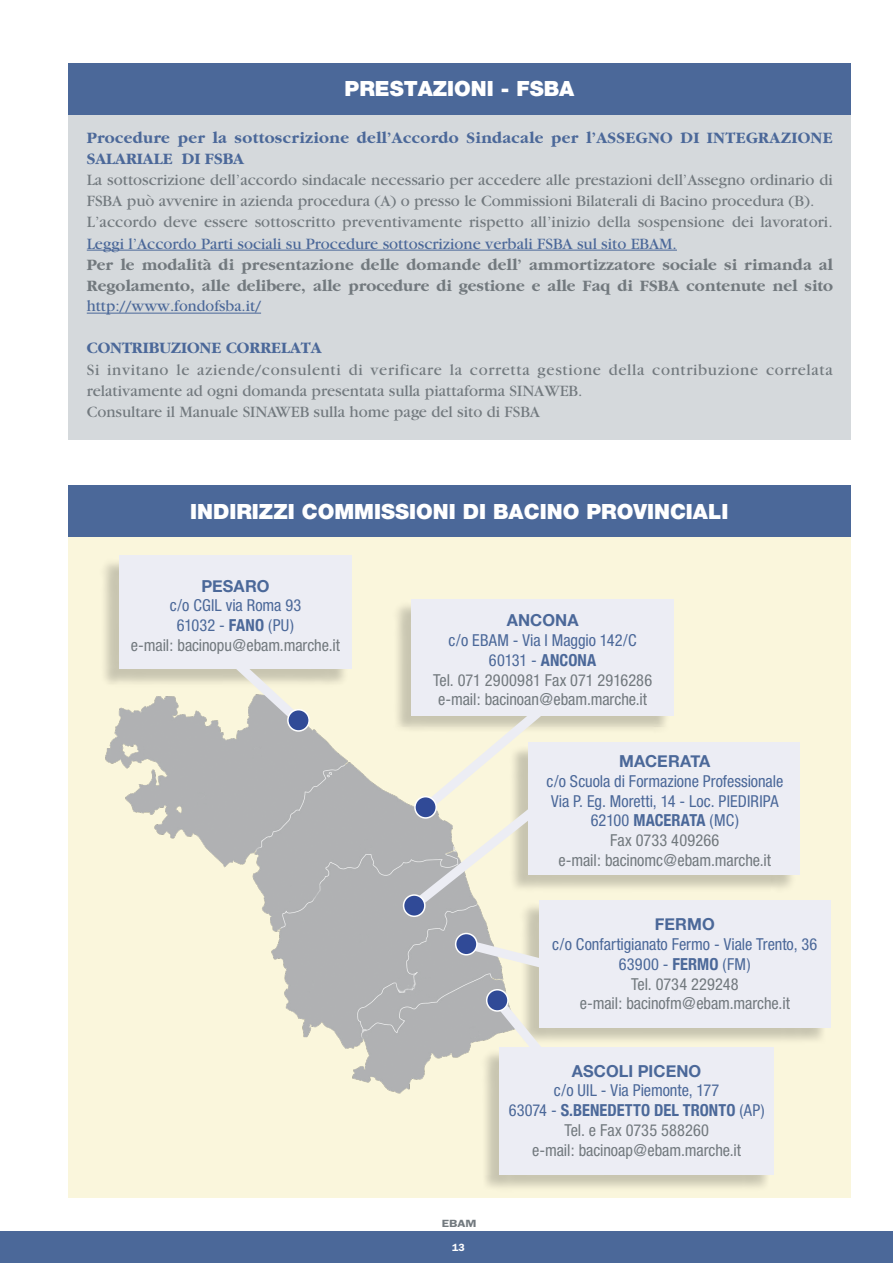
<style>
.page{position:relative;width:893px;height:1263px;background:#fff}
.page>*{position:absolute;margin:0;border:0;box-sizing:border-box;transform-origin:0 0}
.t1{font:900 21px "Helvetica Neue";color:#fff}
.t2{font:16.5px/21px "Garamond";color:#72797e}
.t3{font:condensed 16.5px/19.8px "Helvetica Neue";letter-spacing:-.005em;color:#72797e;text-align:center}
.t4{font:condensed 16.5px/19.8px "Helvetica Neue";color:#4b6899;text-align:center}
.t5{font:700 16.5px/21px "Garamond";letter-spacing:.01em;color:#72797e}
.t6{font:16.5px "Garamond";color:#4b6899}
.t7{font:700 16.5px/21px "Garamond";letter-spacing:.02em;color:#4b6899}
.t8{font:700 16.5px "Helvetica Neue";letter-spacing:.005em;color:#4b6899}
.t9{font:700 16.5px "Garamond";color:#4b6899}
.t10{font:600 10.5px "Franklin Gothic";color:#72797e;scale:1.2 1}
.t11{font:600 10.5px "Franklin Gothic";color:#fff}
.s1{color:#4b6899}
.s2{font-weight:700;color:#4b6899}
.s3{font-weight:700}
.s4{color:#72797e}
</style>
<div class="page">
<div style="left:68px;top:485px;width:782px;height:713px;background:#faf6dc"></div>
<img style="left:105px;top:696px;width:401px;height:398px">
<div style="left:68px;top:113px;width:782px;height:326px;background:#d5d9dc"></div>
<div style="left:68px;top:485px;width:782px;height:51px;background:#4b6899"></div>
<hr style="left:87px;top:250px;width:590px;height:1px;background:#4b6899">
<hr style="left:87px;top:313px;width:174px;height:1px;background:#4b6899">
<div style="left:68px;top:64px;width:782px;height:51px;background:#4b6899"></div>
<div style="left:99px;top:557px;width:250px;height:130px;background:#000;opacity:.2"></div>
<div style="left:119px;top:555px;width:233px;height:114px;background:#ecedf4"></div>
<div style="left:392px;top:600px;width:279px;height:133px;background:#000;opacity:.2"></div>
<div style="left:411px;top:599px;width:263px;height:116px;background:#ecedf4"></div>
<div style="left:508px;top:744px;width:288px;height:148px;background:#000;opacity:.2"></div>
<div style="left:528px;top:742px;width:271px;height:133px;background:#ecedf4"></div>
<div style="left:519px;top:902px;width:308px;height:143px;background:#000;opacity:.2"></div>
<div style="left:539px;top:900px;width:292px;height:127px;background:#ecedf4"></div>
<div style="left:480px;top:1049px;width:291px;height:143px;background:#000;opacity:.2"></div>
<div style="left:499px;top:1047px;width:275px;height:127px;background:#ecedf4"></div>
<svg style="left:402px;top:700px;width:149px;height:218px"></svg>
<svg style="left:455px;top:933px;width:84px;height:42px"></svg>
<svg style="left:485px;top:988px;width:73px;height:84px"></svg>
<svg style="left:223px;top:669px;width:88px;height:64px"></svg>
<div style="left:415px;top:797px;width:21px;height:21px;background:#304a97;border-radius:50%"></div>
<div style="left:414px;top:796px;width:23px;height:23px;border:2px solid #fff;border-radius:50%"></div>
<div style="left:288px;top:710px;width:21px;height:21px;background:#304a97;border-radius:50%"></div>
<div style="left:287px;top:709px;width:23px;height:23px;border:2px solid #fff;border-radius:50%"></div>
<div style="left:404px;top:895px;width:21px;height:21px;background:#304a97;border-radius:50%"></div>
<div style="left:403px;top:894px;width:23px;height:23px;border:2px solid #fff;border-radius:50%"></div>
<div style="left:456px;top:933px;width:21px;height:22px;background:#304a97;border-radius:50%"></div>
<div style="left:455px;top:933px;width:23px;height:22px;border:2px solid #fff;border-radius:50%"></div>
<div style="left:487px;top:990px;width:21px;height:21px;background:#304a97;border-radius:50%"></div>
<div style="left:486px;top:989px;width:23px;height:23px;border:2px solid #fff;border-radius:50%"></div>
<div style="left:0;top:1231px;width:893px;height:32px;background:#4b6899"></div>
<p class="t1" style="left:345px;top:76px;width:231px">PRESTAZIONI - FSBA</p>
<p class="t7" style="left:87px;top:128px;width:747px">Procedure per la sottoscrizione dell’Accordo Sindacale per l’ASSEGNO DI INTEGRAZIONE<br>SALARIALE DI FSBA</p>
<p class="t2" style="left:87px;top:170px;width:748px">La sottoscrizione dell’accordo sindacale necessario per accedere alle prestazioni dell’Assegno ordinario di<br>FSBA può avvenire in azienda procedura (A) o presso le Commissioni Bilaterali di Bacino procedura (B).<br>L’accordo deve essere sottoscritto preventivamente rispetto all’inizio della sospensione dei lavoratori.</p>
<p class="t6" style="left:87px;top:235px;width:592px">Leggi l’Accordo Parti sociali su Procedure sottoscrizione verbali FSBA sul sito EBAM.</p>
<p class="t5" style="left:87px;top:254px;width:748px">Per le modalità di presentazione delle domande dell’ ammortizzatore sociale si rimanda al<br>Regolamento, alle delibere, alle procedure di gestione e alle Faq di FSBA contenute nel sito</p>
<p class="t6" style="left:87px;top:298px;width:176px">http://www.fondofsba.it/</p>
<p class="t9" style="left:87px;top:340px;width:236px">CONTRIBUZIONE CORRELATA</p>
<p class="t2" style="left:87px;top:359px;width:748px">Si invitano le aziende/consulenti di verificare la corretta gestione della contribuzione correlata relativamente ad ogni domanda presentata sulla piattaforma SINAWEB.<br>Consultare il Manuale SINAWEB sulla home page del sito di FSBA</p>
<p class="t1" style="left:190px;top:499px;width:540px">INDIRIZZI COMMISSIONI DI BACINO PROVINCIALI</p>
<p class="t8" style="left:201px;top:571px;width:69px">PESARO</p>
<p class="t3" style="left:131px;top:595px;width:211px"><span class="s1">c/o CGIL via Roma 93<br>61032 -</span> <span class="s2">FANO</span> <span class="s1">(PU)<br></span>e-mail: bacinopu@ebam.marche.it</p>
<p class="t8" style="left:507px;top:605px;width:73px">ANCONA</p>
<p class="t3" style="left:433px;top:630px;width:221px"><span class="s1">c/o EBAM - Via I Maggio 142/C<br>60131 -</span> <span class="s2">ANCONA<br></span>Tel. 071 2900981 Fax 071 2916286 e-mail: bacinoan@ebam.marche.it</p>
<p class="t8" style="left:619px;top:746px;width:93px">MACERATA</p>
<p class="t4" style="left:546px;top:771px;width:238px">c/o Scuola di Formazione Professionale<br>Via P. Eg. Moretti, 14 - Loc. PIEDIRIPA<br>62100 <span class="s3">MACERATA</span> (MC)<br><span class="s4">Fax 0733 409266<br>e-mail: bacinomc@ebam.marche.it</span></p>
<p class="t8" style="left:655px;top:909px;width:61px">FERMO</p>
<p class="t4" style="left:552px;top:934px;width:267px">c/o Confartigianato Fermo - Viale Trento, 36<br>63900 - <span class="s3">FERMO</span> (FM)<br><span class="s4">Tel. 0734 229248<br>e-mail: bacinofm@ebam.marche.it</span></p>
<p class="t10" style="left:442px;top:1217px;width:30px">EBAM</p>
<p class="t11" style="left:452px;top:1241px;width:14px">13</p>
<p class="t8" style="left:572px;top:1056px;width:131px">ASCOLI PICENO</p>
<p class="t3" style="left:509px;top:1080px;width:257px"><span class="s1">c/o UIL - Via Piemonte, 177<br>63074 -</span> <span class="s2">S.BENEDETTO DEL TRONTO</span> <span class="s1">(AP)<br></span>Tel. e Fax 0735 588260<br>e-mail: bacinoap@ebam.marche.it</p>
</div>
